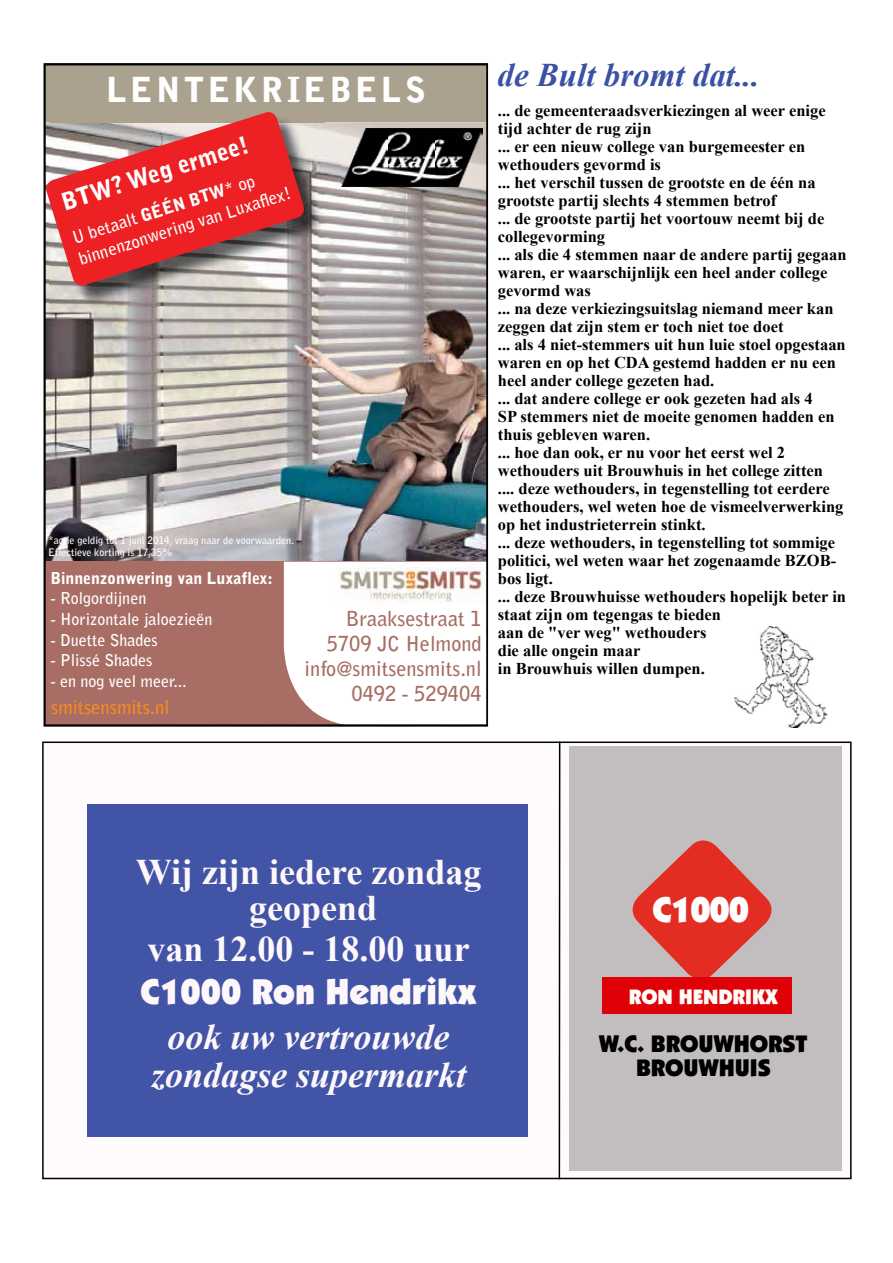
<style>
.page{position:relative;width:893px;height:1263px;background:#fff}
.page>*{position:absolute;margin:0;border:0;box-sizing:border-box;transform-origin:0 0}
.t1{font:700 36px/36px "Times New Roman";color:#fef7fa;text-align:center}
.t2{font:italic 700 36px/37.5px "Times New Roman";color:#fef7fa;text-align:center}
.t3{font:900 36px "Kabel IT Cby BT";color:#fef7fa}
.t4{font:900 36px "Kabel IT Cby BT";letter-spacing:-.03em;color:#fff}
.t5{font:900 34.35px "Bell Gothic";letter-spacing:.1em;color:#fff}
.t6{font:italic 700 33px "Times New Roman";color:#3b51a3}
.t7{font:900 24px/24px "Kabel IT Cby BT";color:#000;text-align:center}
.t8{font:900 24px "Bell Gothic";color:#fff}
.t9{font:900 21px "Kabel IT Cby BT";color:#fefdf8}
.t10{font:700 20.55px/24.8px "Bell Gothic Std";color:#a86d64;text-align:right}
.t11{font:700 18.9px "Bell Gothic Std";color:#f68c1f}
.t12{font:700 17.1px/22.6px "Bell Gothic Std";color:#fff}
.t13{font:700 16.5px/18px "Times New Roman";color:#000}
.t14{font:700 16.35px "Bell Gothic Std";color:#fff}
.t15{font:900 16.35px "Bell Gothic";color:#fff}
.t16{font:700 10.35px/12.3px "Bell Gothic Std";color:#fff}
.s1{font-family:"Bell Gothic";font-weight:900}
</style>
<div class="page">
<img style="left:735px;top:627px;width:93px;height:100px">
<img style="left:46px;top:65px;width:440px;height:659px">
<div style="left:42px;top:741px;width:810px;height:438px;background:#fffbfd;border:2px solid #00000e"></div>
<div style="left:569px;top:747px;width:273px;height:424px;background:#c2bec0"></div>
<hr style="left:559px;top:741px;width:1px;height:438px;background:#000">
<svg style="left:632px;top:840px;width:140px;height:137px"></svg>
<div style="left:603px;top:977px;width:189px;height:37px;background:#df0008"></div>
<div style="left:87px;top:804px;width:441px;height:333px;background:#4254a5"></div>
<h2 class="t5" style="left:106px;top:70px;width:321px">LENTEKRIEBELS</h2>
<h3 class="t8" style="left:58px;top:190px;width:197px;rotate:-18deg">BTW? Weg ermee!</h3>
<p class="t12" style="left:69px;top:228px;width:223px;rotate:-18deg">U betaalt <span class="s1">GÉÉN BTW</span>* op binnenzonwering van Luxafl ex!</p>
<p class="t16" style="left:48px;top:534px;width:247px">*actie geldig tot 1 juni 2014, vraag naar de voorwaarden.<br>Effectieve korting is 17,35%</p>
<p class="t15" style="left:50px;top:568px;width:224px">Binnenzonwering van Luxaflex:</p>
<p class="t14" style="left:50px;top:588px;width:98px">- Rolgordijnen</p>
<p class="t14" style="left:50px;top:609px;width:164px">- Horizontale jaloezieën</p>
<p class="t14" style="left:50px;top:630px;width:109px">- Duette Shades</p>
<p class="t14" style="left:50px;top:650px;width:104px">- Plissé Shades</p>
<p class="t14" style="left:50px;top:671px;width:138px">- en nog veel meer...</p>
<p class="t11" style="left:51px;top:696px;width:120px">smitsensmits.nl</p>
<p class="t10" style="left:305px;top:607px;width:179px">Braaksestraat 1<br>5709 JC Helmond info@smitsensmits.nl<br>0492 - 529404</p>
<h3 class="t6" style="left:497px;top:52px;width:264px">de Bult bromt dat...</h3>
<p class="t13" style="left:498px;top:101px;width:350px">... de gemeenteraadsverkiezingen al weer enige tijd achter de rug zijn<br>... er een nieuw college van burgemeester en wethouders gevormd is<br>... het verschil tussen de grootste en de één na grootste partij slechts 4 stemmen betrof<br>... de grootste partij het voortouw neemt bij de collegevorming<br>... als die 4 stemmen naar de andere partij gegaan waren, er waarschijnlijk een heel ander college gevormd was<br>... na deze verkiezingsuitslag niemand meer kan zeggen dat zijn stem er toch niet toe doet<br>... als 4 niet-stemmers uit hun luie stoel opgestaan waren en op het CDA gestemd hadden er nu een heel ander college gezeten had.<br>... dat andere college er ook gezeten had als 4<br>SP stemmers niet de moeite genomen hadden en thuis gebleven waren.<br>... hoe dan ook, er nu voor het eerst wel 2 wethouders uit Brouwhuis in het college zitten<br>.... deze wethouders, in tegenstelling tot eerdere wethouders, wel weten hoe de vismeelverwerking op het industrieterrein stinkt.<br>... deze wethouders, in tegenstelling tot sommige politici, wel weten waar het zogenaamde BZOB&shy;bos ligt.<br>... deze Brouwhuisse wethouders hopelijk beter in staat zijn om tegengas te bieden<br>aan de "ver weg" wethouders<br>die alle ongein maar<br>in Brouwhuis willen dumpen.</p>
<h1 class="t1" style="left:136px;top:853px;width:347px">Wij zijn iedere zondag geopend</h1>
<h1 class="t1" style="left:148px;top:930px;width:324px">van 12.00 - 18.00 uur</h1>
<h1 class="t3" style="left:141px;top:970px;width:338px">C1000 Ron Hendrikx</h1>
<h1 class="t2" style="left:151px;top:1018px;width:317px">ook uw vertrouwde zondagse supermarkt</h1>
<h1 class="t4" style="left:653px;top:887px;width:98px">C1000</h1>
<p class="t9" style="left:629px;top:984px;width:150px">RON HENDRIKX</p>
<h3 class="t7" style="left:599px;top:1032px;width:210px">W.C. BROUWHORST<br>BROUWHUIS</h3>
</div>
